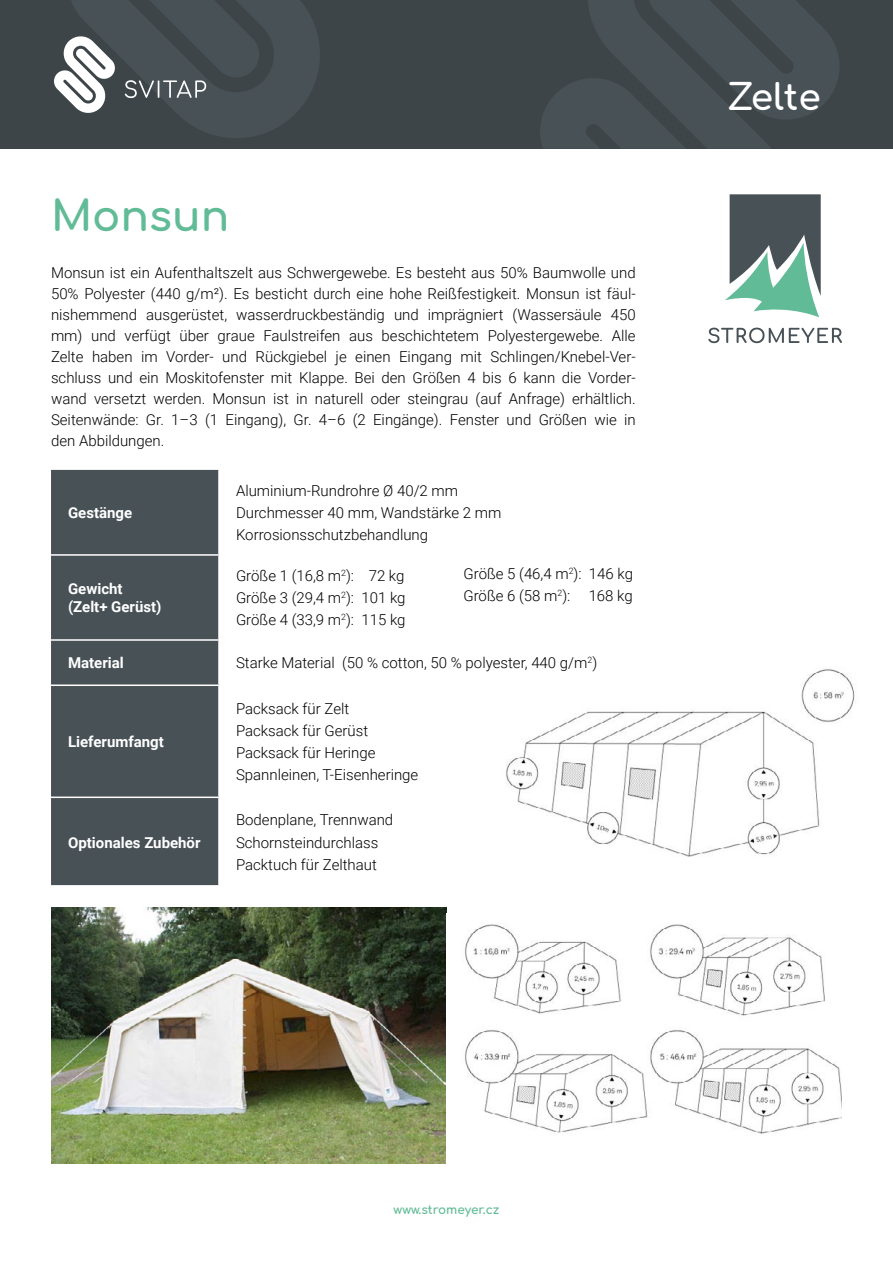
<style>
.page{position:relative;width:893px;height:1263px;background:#fff}
.page>*{position:absolute;margin:0;border:0;box-sizing:border-box;transform-origin:0 0}
.t1{font:700 42px "Comfortaa";color:#61bb97}
.t2{font:700 36px "Comfortaa";color:#fff}
.t3{font:300 15px/22.2px "Roboto";color:#000}
.t4{font:700 15px/18px "Roboto";color:#fff}
.t5{font:700 12px "Comfortaa";color:#61bb97}
</style>
<div class="page">
<div style="left:0;top:0;width:893px;height:149px;background:#3d4548"></div>
<svg style="left:540px;top:0;width:299px;height:149px"></svg>
<img style="left:506px;top:669px;width:349px;height:188px">
<img style="left:51px;top:907px;width:395px;height:256px">
<img style="left:464px;top:924px;width:378px;height:210px">
<div style="left:51px;top:470px;width:167px;height:415px;background:#485156"></div>
<hr style="left:51px;top:554px;width:169px;height:2px;background:#fff">
<hr style="left:51px;top:639px;width:169px;height:2px;background:#fff">
<hr style="left:51px;top:684px;width:169px;height:2px;background:#fff">
<hr style="left:51px;top:796px;width:169px;height:2px;background:#fff">
<svg style="left:54px;top:0;width:266px;height:138px"></svg>
<svg style="left:708px;top:328px;width:134px;height:15px"></svg>
<svg style="left:725px;top:194px;width:96px;height:123px"></svg>
<h1 class="t1" style="left:51px;top:178px;width:180px">Monsun</h1>
<p class="t3" style="left:51px;top:261px;width:586px;line-height:21px;text-align:justify">Monsun ist ein Aufenthaltszelt aus Schwergewebe. Es besteht aus 50% Baumwolle und 50% Polyester (440 g/m²). Es besticht durch eine hohe Reißfestigkeit. Monsun ist fäul&shy;nishemmend ausgerüstet, wasserdruckbeständig und imprägniert (Wassersäule 450 mm) und verfügt über graue Faulstreifen aus beschichtetem Polyestergewebe. Alle Zelte haben im Vorder- und Rückgiebel je einen Eingang mit Schlingen/Knebel-Ver&shy;schluss und ein Moskitofenster mit Klappe. Bei den Größen 4 bis 6 kann die Vorder&shy;wand versetzt werden. Monsun ist in naturell oder steingrau (auf Anfrage) erhältlich.<br>Seitenwände: Gr. 1–3 (1 Eingang), Gr. 4–6 (2 Eingänge). Fenster und Größen wie in den Abbildungen.</p>
<p class="t4" style="left:68px;top:503px;width:66px">Gestänge</p>
<p class="t4" style="left:68px;top:579px;width:95px">Gewicht (Zelt+ Gerüst)</p>
<p class="t3" style="left:236px;top:479px;width:267px">Aluminium-Rundrohre Ø 40/2 mm<br>Durchmesser 40 mm, Wandstärke 2 mm<br>Korrosionsschutzbehandlung</p>
<p class="t3" style="left:236px;top:564px;width:171px;text-align:justify">Größe 1 (16,8 m<sup>2</sup>): 72 kg Größe 3 (29,4 m<sup>2</sup>): 101 kg Größe 4 (33,9 m<sup>2</sup>): 115 kg</p>
<p class="t3" style="left:463px;top:562px;width:171px">Größe 5 (46,4 m<sup>2</sup>): 146 kg<br>Größe 6 (58 m<sup>2</sup>): 168 kg</p>
<p class="t4" style="left:68px;top:653px;width:57px">Material</p>
<p class="t3" style="left:236px;top:651px;width:363px">Starke Material (50 % cotton, 50 % polyester, 440 g/m<sup>2</sup>)</p>
<p class="t4" style="left:68px;top:732px;width:97px">Lieferumfangt</p>
<p class="t4" style="left:68px;top:833px;width:134px">Optionales Zubehör</p>
<p class="t3" style="left:236px;top:696px;width:184px">Packsack für Zelt<br>Packsack für Gerüst<br>Packsack für Heringe<br>Spannleinen, T-Eisenheringe</p>
<p class="t3" style="left:236px;top:808px;width:159px">Bodenplane, Trennwand<br>Schornsteindurchlass<br>Packtuch für Zelthaut</p>
<h2 class="t2" style="left:727px;top:65px;width:95px">Zelte</h2>
<p class="t5" style="left:394px;top:1198px;width:107px">www.stromeyer.cz</p>
</div>
